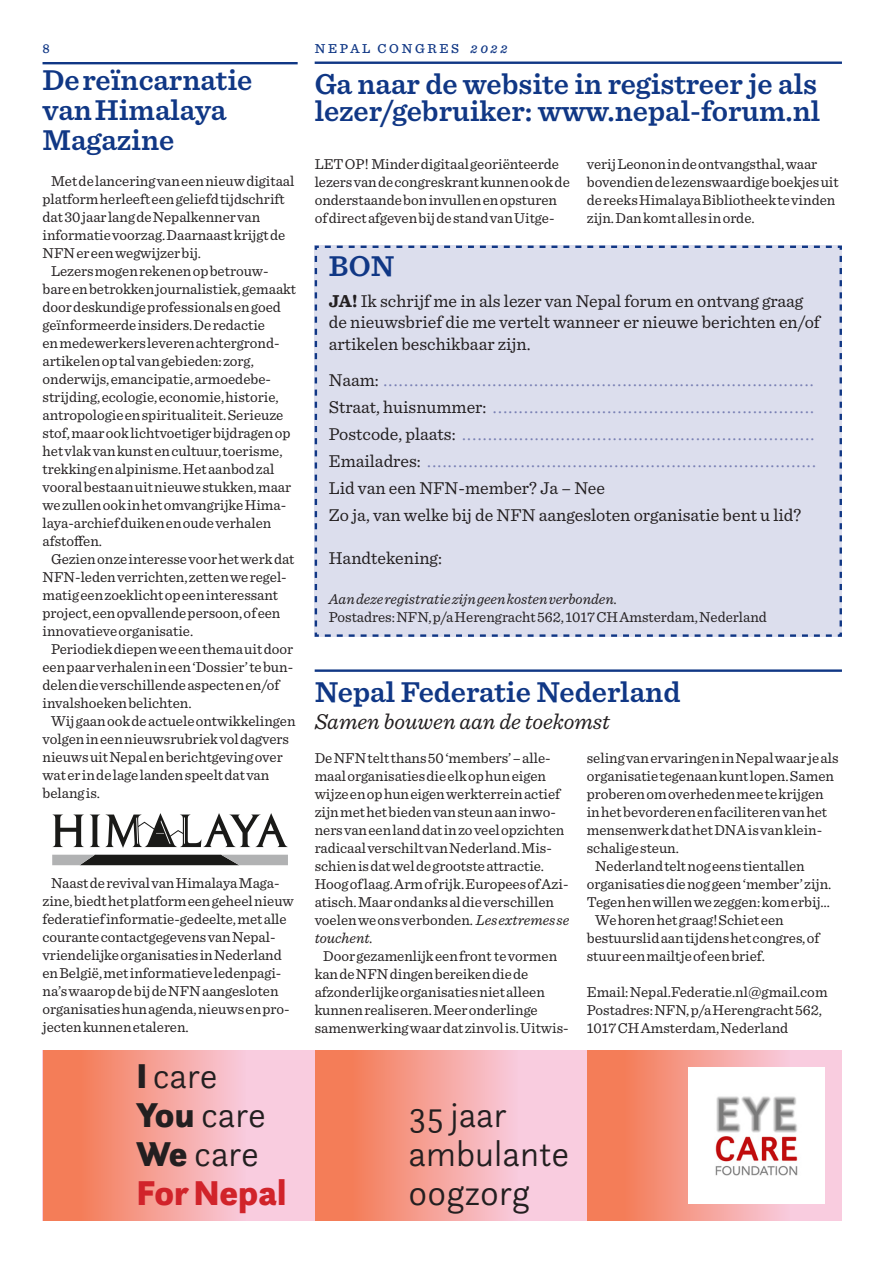
<style>
.page{position:relative;width:893px;height:1263px;background:#fff}
.page>*{position:absolute;margin:0;border:0;box-sizing:border-box;transform-origin:0 0}
.t1{font:300 36px "Questa Sans";color:#231f20}
.t2{font:900 36px "Questa Sans";color:#d1232a}
.t3{font:600 30px/30px "Sentinel";color:#103785}
.t4{font:italic 22.5px "Sentinel";color:#231f20}
.t5{font:18px "Sentinel";color:#7980b4}
.t6{font:18px/21.6px "Sentinel";color:#231f20}
.t7{font:15px/18px "Sentinel";color:#231f20}
.t8{font:italic 15px "Sentinel";color:#231f20}
.t9{font:500 13.5px "Sentinel";letter-spacing:.2em;color:#103785}
.s1{font-style:italic}
.s2{font-weight:700}
.s3{color:#231f20}
.s4{font-weight:900}
</style>
<div class="page">
<div style="left:43px;top:1050px;width:799px;height:170px;background:#f9ccdf"></div>
<hr style="left:315px;top:62px;width:527px;height:2px;background:#103785">
<hr style="left:43px;top:62px;width:255px;height:2px;background:#103785">
<svg style="left:43px;top:1050px;width:192px;height:170px;background:#f59888"></svg>
<svg style="left:315px;top:1050px;width:192px;height:170px;background:#f59888"></svg>
<svg style="left:587px;top:1050px;width:203px;height:170px;background:#f48e76"></svg>
<img style="left:689px;top:1067px;width:136px;height:136px">
<div style="left:314px;top:245px;width:528px;height:392px;background:#dcdeed"></div>
<hr style="left:315px;top:669px;width:527px;height:3px;background:#103785">
<svg style="left:52px;top:855px;width:236px;height:10px;background:#565655"></svg>
<svg style="left:52px;top:813px;width:236px;height:35px"></svg>
<p class="t9" style="left:43px;top:39px;width:9px">8</p>
<p class="t9" style="left:315px;top:39px;width:194px">NEPAL CONGRES <span class="s1">2022</span></p>
<p class="t3" style="left:315px;top:67px;width:504px">Ga naar de website in registreer je als</p>
<p class="t3" style="left:315px;top:94px;width:507px">lezer/gebruiker: www.nepal-forum.nl</p>
<p class="t7" style="left:315px;top:154px;width:257px">LET OP! Minder digitaal georiënteerde lezers van de congreskrant kunnen ook de onderstaande bon invullen en opsturen of direct afgeven bij de stand van Uitge-</p>
<p class="t7" style="left:587px;top:154px;width:253px">verij Leonon in de ontvangsthal, waar bovendien de lezenswaardige boekjes uit de reeks Himalaya Bibliotheek te vinden zijn. Dan komt alles in orde.</p>
<p class="t3" style="left:43px;top:63px;width:211px">De reïncarnatie van Himalaya<br>Magazine</p>
<p class="t7" style="left:43px;top:171px;width:253px;text-indent:9px">Met de lancering van een nieuw digitaal platform herleeft een geliefd tijdschrift dat 30 jaar lang de Nepalkenner van informatie voorzag. Daarnaast krijgt de NFN er een wegwijzer bij.</p>
<p class="t7" style="left:43px;top:261px;width:255px;text-indent:9px">Lezers mogen rekenen op betrouw&shy;bare en betrokken journalistiek, gemaakt door deskundige professionals en goed geïnformeerde insiders. De redactie<br>en medewerkers leveren achtergrond&shy;artikelen op tal van gebieden: zorg, onderwijs, emancipatie, armoedebe&shy;strijding, ecologie, economie, historie, antropologie en spiritualiteit. Serieuze stof, maar ook lichtvoetiger bijdragen op het vlak van kunst en cultuur, toerisme, trekking en alpinisme. Het aanbod zal vooral bestaan uit nieuwe stukken, maar we zullen ook in het omvangrijke Hima&shy;laya-archief duiken en oude verhalen afstoffen.</p>
<p class="t7" style="left:43px;top:549px;width:253px;text-indent:9px">Gezien onze interesse voor het werk dat NFN-leden verrichten, zetten we regel&shy;matig een zoeklicht op een interessant project, een opvallende persoon, of een innovatieve organisatie.</p>
<p class="t7" style="left:43px;top:639px;width:252px;text-indent:9px">Periodiek diepen we een thema uit door een paar verhalen in een ‘Dossier’ te bun&shy;delen die verschillende aspecten en/of invalshoeken belichten.</p>
<p class="t7" style="left:43px;top:711px;width:254px;text-indent:9px">Wij gaan ook de actuele ontwikkelingen volgen in een nieuwsrubriek vol dagvers nieuws uit Nepal en berichtgeving over wat er in de lage landen speelt dat van belang is.</p>
<p class="t3" style="left:329px;top:249px;width:67px">BON</p>
<p class="t6" style="left:329px;top:289px;width:492px"><span class="s2">JA!</span> Ik schrijf me in als lezer van Nepal forum en ontvang graag de nieuwsbrief die me vertelt wanneer er nieuwe berichten en/of artikelen beschikbaar zijn.</p>
<p class="t5" style="left:329px;top:366px;width:486px"><span class="s3">Naam:</span> ...................................................................................</p>
<p class="t5" style="left:329px;top:393px;width:487px"><span class="s3">Straat, huisnummer:</span> ..............................................................</p>
<p class="t5" style="left:329px;top:420px;width:487px"><span class="s3">Postcode, plaats:</span> ....................................................................</p>
<p class="t5" style="left:329px;top:447px;width:489px"><span class="s3">Emailadres:</span> ...........................................................................</p>
<p class="t6" style="left:329px;top:476px;width:278px">Lid van een NFN-member? Ja – Nee</p>
<p class="t6" style="left:329px;top:503px;width:474px">Zo ja, van welke bij de NFN aangesloten organisatie bent u lid?</p>
<p class="t6" style="left:329px;top:546px;width:115px">Handtekening:</p>
<p class="t8" style="left:329px;top:587px;width:290px">Aan deze registratie zijn geen kosten verbonden.</p>
<p class="t7" style="left:329px;top:607px;width:440px">Postadres: NFN, p/a Herengracht 562, 1017 CH Amsterdam, Nederland</p>
<p class="t3" style="left:315px;top:675px;width:367px">Nepal Federatie Nederland</p>
<p class="t4" style="left:315px;top:704px;width:297px">Samen bouwen aan de toekomst</p>
<p class="t7" style="left:315px;top:748px;width:256px">De NFN telt thans 50 ‘members’ – alle&shy;maal organisaties die elk op hun eigen wijze en op hun eigen werkterrein actief zijn met het bieden van steun aan inwo&shy;ners van een land dat in zo veel opzichten radicaal verschilt van Nederland. Mis&shy;schien is dat wel de grootste attractie.<br>Hoog of laag. Arm of rijk. Europees of Azi&shy;atisch. Maar ondanks al die verschillen voelen we ons verbonden. <span class="s1">Les extremes se touchent.</span></p>
<p class="t7" style="left:315px;top:946px;width:256px;text-indent:9px">Door gezamenlijk een front te vormen kan de NFN dingen bereiken die de afzonderlijke organisaties niet alleen kunnen realiseren. Meer onderlinge samenwerking waar dat zinvol is. Uitwis-</p>
<p class="t7" style="left:587px;top:748px;width:253px">seling van ervaringen in Nepal waar je als organisatie tegenaan kunt lopen. Samen proberen om overheden mee te krijgen in het bevorderen en faciliteren van het mensenwerk dat het DNA is van klein&shy;schalige steun.</p>
<p class="t7" style="left:587px;top:856px;width:246px;text-indent:9px">Nederland telt nog eens tientallen organisaties die nog geen ‘member’ zijn.<br>Tegen hen willen we zeggen: kom erbij…</p>
<p class="t7" style="left:587px;top:910px;width:234px;text-indent:9px">We horen het graag! Schiet een bestuurslid aan tijdens het congres, of stuur een mailtje of een brief.</p>
<p class="t7" style="left:587px;top:982px;width:242px">Email: Nepal.Federatie.nl@gmail.com</p>
<p class="t7" style="left:587px;top:1000px;width:237px">Postadres: NFN, p/a Herengracht 562,<br>1017 CH Amsterdam, Nederland</p>
<p class="t7" style="left:43px;top:873px;width:253px;text-indent:9px">Naast de revival van Himalaya Maga&shy;zine, biedt het platform een geheel nieuw federatief informatie-gedeelte, met alle courante contactgegevens van Nepal&shy;vriendelijke organisaties in Nederland en België, met informatieve ledenpagi&shy;na’s waarop de bij de NFN aangesloten organisaties hun agenda, nieuws en pro&shy;jecten kunnen etaleren.</p>
<p class="t1" style="left:136px;top:1053px;width:83px"><span class="s4">I</span> care</p>
<p class="t1" style="left:136px;top:1092px;width:131px"><span class="s4">You</span> care</p>
<p class="t1" style="left:136px;top:1131px;width:124px"><span class="s4">We</span> care</p>
<p class="t2" style="left:136px;top:1169px;width:151px">For Nepal</p>
<p class="t1" style="left:409px;top:1092px;width:100px">35 jaar</p>
<p class="t1" style="left:409px;top:1131px;width:162px">ambulante</p>
<p class="t1" style="left:409px;top:1170px;width:123px">oogzorg</p>
</div>
